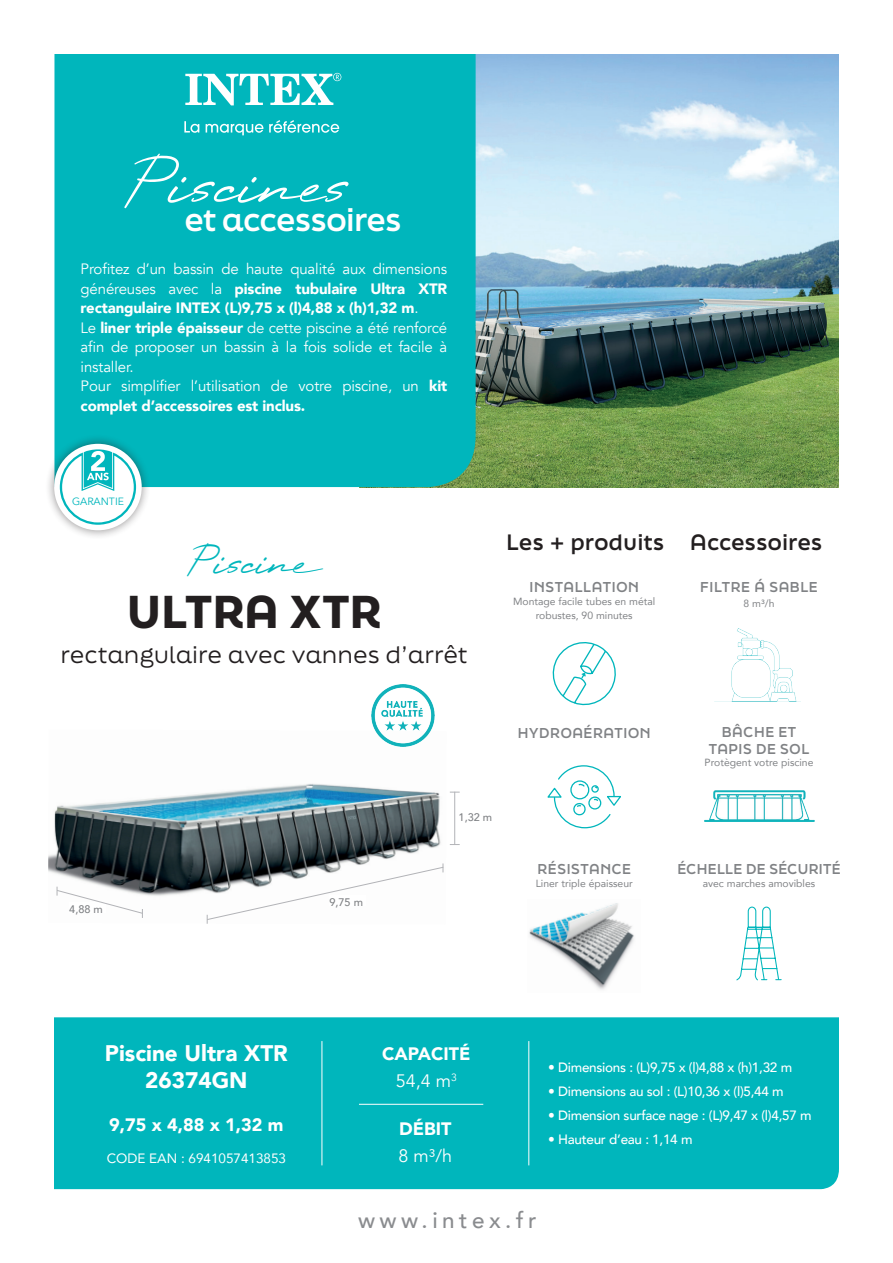
<style>
.page{position:relative;width:893px;height:1263px;background:#fff}
.page>*{position:absolute;margin:0;border:0;box-sizing:border-box;transform-origin:0 0}
.t1{font:65.25px "High Summit";letter-spacing:-.005em;color:#fff}
.t2{font:900 43.5px "Final Six";letter-spacing:.005em;color:#231f20}
.t3{font:39.3px "High Summit";letter-spacing:-.005em;color:#00b6bc}
.t4{font:700 30.45px "Final Six";letter-spacing:-.005em;color:#fff}
.t5{font:22.5px "Final Six";letter-spacing:.025em;color:#231f20}
.t6{font:900 22.5px/27px "Avenir";color:#fff;text-align:center}
.t7{font:500 22.5px "Avenir";letter-spacing:.2em;color:#8a8c8f}
.t8{font:700 21px "Final Six";letter-spacing:.025em;color:#231f20}
.t9{font:900 18px/27px "Avenir";color:#fff;text-align:center}
.t10{font:18px "Avenir";color:#fff}
.t11{font:15px/19.5px "Avenir";letter-spacing:-.01em;color:#fff}
.t12{font:500 13.5px "Avenir";letter-spacing:-.02em;color:#fff}
.t13{font:700 13.5px/16.2px "Final Six";letter-spacing:.05em;color:#808285;text-align:center}
.t14{font:13.5px "Avenir";color:#fff}
.t15{font:700 13.5px "Final Six";letter-spacing:.03em;color:#808285}
.t16{font:500 10.95px "Avenir";color:#808285}
.t17{font:10.5px "Avenir";color:#00b6bc}
.t18{font:10.35px/14.4px "Avenir";color:#808285;text-align:center}
.s1{font-weight:900}
.s2{font-weight:400}
</style>
<div class="page">
<img style="left:48px;top:746px;width:393px;height:150px">
<img style="left:476px;top:54px;width:362px;height:433px">
<div style="left:54px;top:54px;width:422px;height:433px;background:#00b6bc"></div>
<div style="left:54px;top:1017px;width:785px;height:172px;background:#00b6bc"></div>
<svg style="left:185px;top:73px;width:156px;height:32px"></svg>
<svg style="left:184px;top:121px;width:15px;height:12px"></svg>
<svg style="left:206px;top:124px;width:57px;height:11px"></svg>
<svg style="left:269px;top:120px;width:70px;height:13px"></svg>
<hr style="left:454px;top:792px;width:1px;height:53px;background:#b2b3b7">
<hr style="left:528px;top:1041px;width:1px;height:124px;background:#fff">
<hr style="left:322px;top:1041px;width:1px;height:124px;background:#fff">
<div style="left:45px;top:434px;width:106px;height:106px;background:#231f20;opacity:.5"></div>
<div style="left:54px;top:444px;width:88px;height:86px;background:#fff;border-radius:50%"></div>
<svg style="left:60px;top:447px;width:76px;height:78px"></svg>
<img style="left:731px;top:629px;width:66px;height:72px">
<svg style="left:547px;top:765px;width:74px;height:64px"></svg>
<img style="left:529px;top:903px;width:105px;height:87px">
<hr style="left:359px;top:1104px;width:124px;height:1px;background:#fff">
<svg style="left:552px;top:642px;width:64px;height:64px"></svg>
<svg style="left:736px;top:906px;width:46px;height:75px"></svg>
<img style="left:704px;top:791px;width:111px;height:30px">
<img style="left:372px;top:684px;width:63px;height:62px">
<svg style="left:206px;top:863px;width:238px;height:61px"></svg>
<svg style="left:56px;top:887px;width:88px;height:31px"></svg>
<h1 class="t1" style="left:124px;top:141px;width:226px">Piscines</h1>
<h3 class="t4" style="left:185px;top:197px;width:218px">et accessoires</h3>
<p class="t11" style="left:81px;top:260px;width:368px">Profitez d’un bassin de haute qualité aux dimensions généreuses avec la <span class="s1">piscine tubulaire Ultra XTR rectangulaire INTEX (L)9,75 x (l)4,88 x (h)1,32 m</span>.<br>Le <span class="s1">liner triple épaisseur</span> de cette piscine a été renforcé afin de proposer un bassin à la fois solide et facile à installer.<br>Pour simplifier l’utilisation de votre piscine, un <span class="s1">kit complet d’accessoires est inclus.</span></p>
<p class="t17" style="left:72px;top:495px;width:53px">GARANTIE</p>
<h3 class="t3" style="left:187px;top:536px;width:136px">Piscine</h3>
<h2 class="t2" style="left:127px;top:580px;width:256px">ULTRA XTR</h2>
<h3 class="t5" style="left:61px;top:638px;width:408px">rectangulaire avec vannes d’arrêt</h3>
<h3 class="t8" style="left:506px;top:526px;width:159px">Les + produits</h3>
<p class="t13" style="left:530px;top:579px;width:111px">INSTALLATION</p>
<p class="t18" style="left:513px;top:593px;width:144px">Montage facile tubes en métal robustes, 90 minutes</p>
<h3 class="t8" style="left:690px;top:526px;width:133px">Accessoires</h3>
<p class="t13" style="left:700px;top:579px;width:119px">FILTRE Á SABLE</p>
<p class="t18" style="left:744px;top:595px;width:32px">8 m³/h</p>
<p class="t16" style="left:69px;top:900px;width:35px">4,88 m</p>
<p class="t16" style="left:329px;top:892px;width:35px">9,75 m</p>
<p class="t13" style="left:518px;top:724px;width:134px">HYDROAÉRATION</p>
<p class="t16" style="left:459px;top:807px;width:35px">1,32 m</p>
<p class="t13" style="left:537px;top:861px;width:95px">RÉSISTANCE</p>
<p class="t18" style="left:536px;top:876px;width:99px">Liner triple épaisseur</p>
<p class="t13" style="left:709px;top:724px;width:102px">BÂCHE ET<br>TAPIS DE SOL</p>
<p class="t18" style="left:705px;top:755px;width:110px">Protègent votre piscine</p>
<p class="t15" style="left:677px;top:859px;width:165px">ÉCHELLE DE SÉCURITÉ</p>
<p class="t18" style="left:703px;top:876px;width:114px">avec marches amovibles</p>
<h3 class="t6" style="left:105px;top:1039px;width:184px">Piscine Ultra XTR<br>26374GN</h3>
<p class="t9" style="left:109px;top:1111px;width:176px">9,75 x 4,88 x 1,32 m</p>
<p class="t14" style="left:107px;top:1148px;width:181px">CODE EAN : 6941057413853</p>
<p class="t9" style="left:382px;top:1040px;width:90px">CAPACITÉ<br><span class="s2">54,4 m</span><sup>3</sup></p>
<p class="t9" style="left:399px;top:1115px;width:54px">DÉBIT</p>
<p class="t10" style="left:399px;top:1145px;width:55px">8 m³/h</p>
<p class="t12" style="left:548px;top:1055px;width:246px">• Dimensions : (L)9,75 x (l)4,88 x (h)1,32 m</p>
<p class="t12" style="left:548px;top:1079px;width:237px">• Dimensions au sol : (L)10,36 x (l)5,44 m</p>
<p class="t12" style="left:548px;top:1103px;width:265px">• Dimension surface nage : (L)9,47 x (l)4,57 m</p>
<p class="t12" style="left:548px;top:1127px;width:146px">• Hauteur d’eau : 1,14 m</p>
<h3 class="t7" style="left:358px;top:1201px;width:180px">www.intex.fr</h3>
</div>
